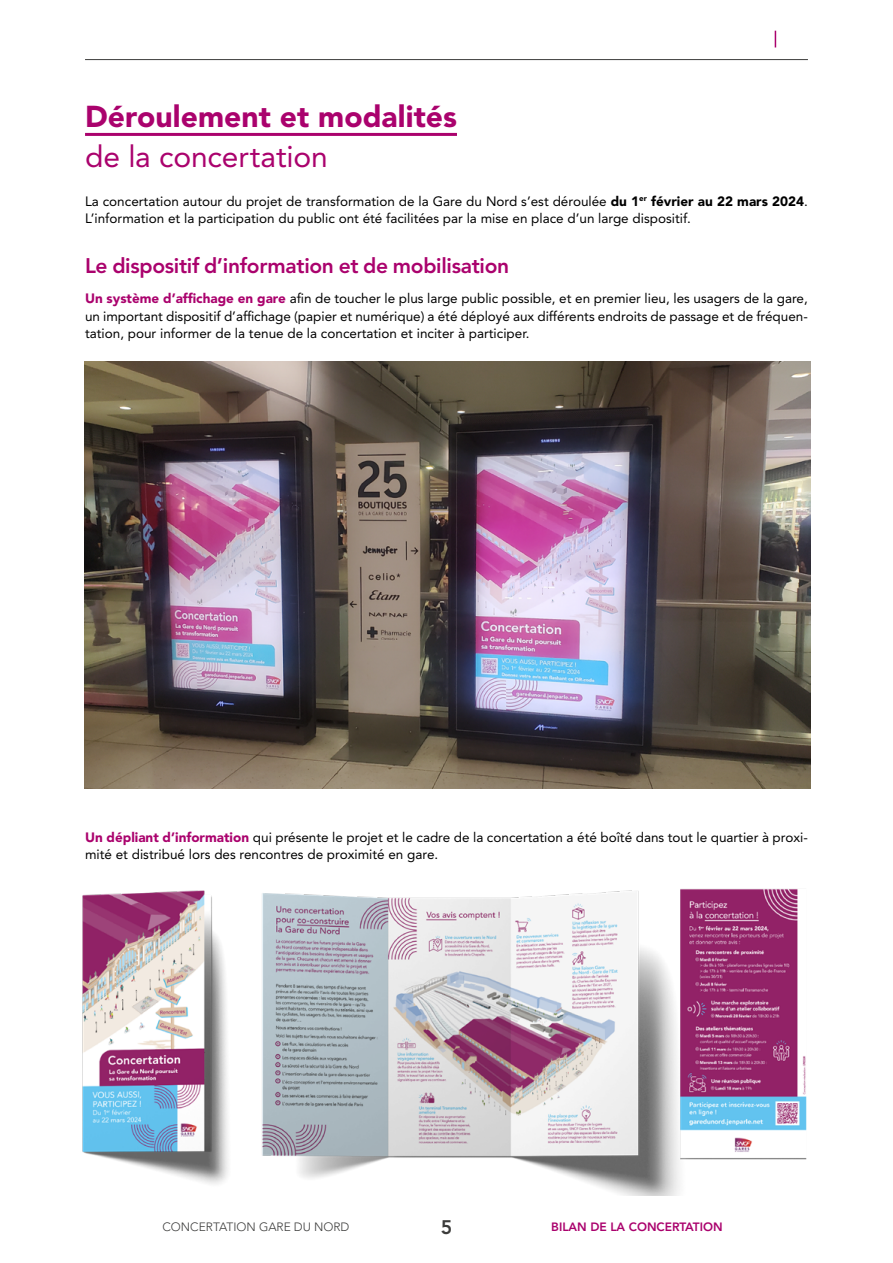
<style>
.page{position:relative;width:893px;height:1263px;background:#fff}
.page>*{position:absolute;margin:0;border:0;box-sizing:border-box;transform-origin:0 0}
.t1{font:900 30px/40.5px "Avenir LT Std";color:#aa026d}
.t2{font:800 21px "Avenir LT Std";letter-spacing:-.015em;color:#aa026d}
.t3{font:800 19.5px "Avenir LT Std";color:#3c3c3b}
.Texte_courant{font:13.5px/17.2px "Avenir LT Std";color:#000}
.t4{font:300 12px "Avenir LT Std";color:#3c3c3b}
.t5{font:800 12px "Avenir LT Std";color:#aa026d}
.s1{font-weight:400}
.s2{font-weight:900}
.s3{font-weight:900;color:#aa026d}
</style>
<div class="page">
<svg style="left:775px;top:31px;width:1px;height:16px"></svg>
<hr style="left:85px;top:133px;width:372px;height:3px;background:#aa026d">
<hr style="left:85px;top:59px;width:723px;height:1px;background:#3c3c3b">
<img style="left:85px;top:361px;width:725px;height:428px">
<img style="left:82px;top:888px;width:725px;height:308px">
<h2 class="t1" style="left:85px;top:96px;width:373px">Déroulement et modalités <span class="s1">de la concertation</span></h2>
<p class="Texte_courant" style="left:85px;top:193px;width:722px">La concertation autour du projet de transformation de la Gare du Nord s’est déroulée <span class="s2">du 1</span><sup>er</sup> <span class="s2">février au 22 mars 2024</span>.<br>L’information et la participation du public ont été facilitées par la mise en place d’un large dispositif.</p>
<h3 class="t2" style="left:85px;top:254px;width:426px">Le dispositif d’information et de mobilisation</h3>
<p class="Texte_courant" style="left:85px;top:290px;width:724px;text-align:justify"><span class="s3">Un système d’affichage en gare</span> afin de toucher le plus large public possible, et en premier lieu, les usagers de la gare, un important dispositif d’affichage (papier et numérique) a été déployé aux différents endroits de passage et de fréquen&shy;tation, pour informer de la tenue de la concertation et inciter à participer.</p>
<p class="Texte_courant" style="left:85px;top:829px;width:724px"><span class="s3">Un dépliant d’information</span> qui présente le projet et le cadre de la concertation a été boîté dans tout le quartier à proxi&shy;mité et distribué lors des rencontres de proximité en gare.</p>
<p class="t4" style="left:163px;top:1220px;width:188px">CONCERTATION GARE DU NORD</p>
<p class="t3" style="left:441px;top:1216px;width:13px">5</p>
<p class="t5" style="left:551px;top:1220px;width:173px">BILAN DE LA CONCERTATION</p>
</div>
